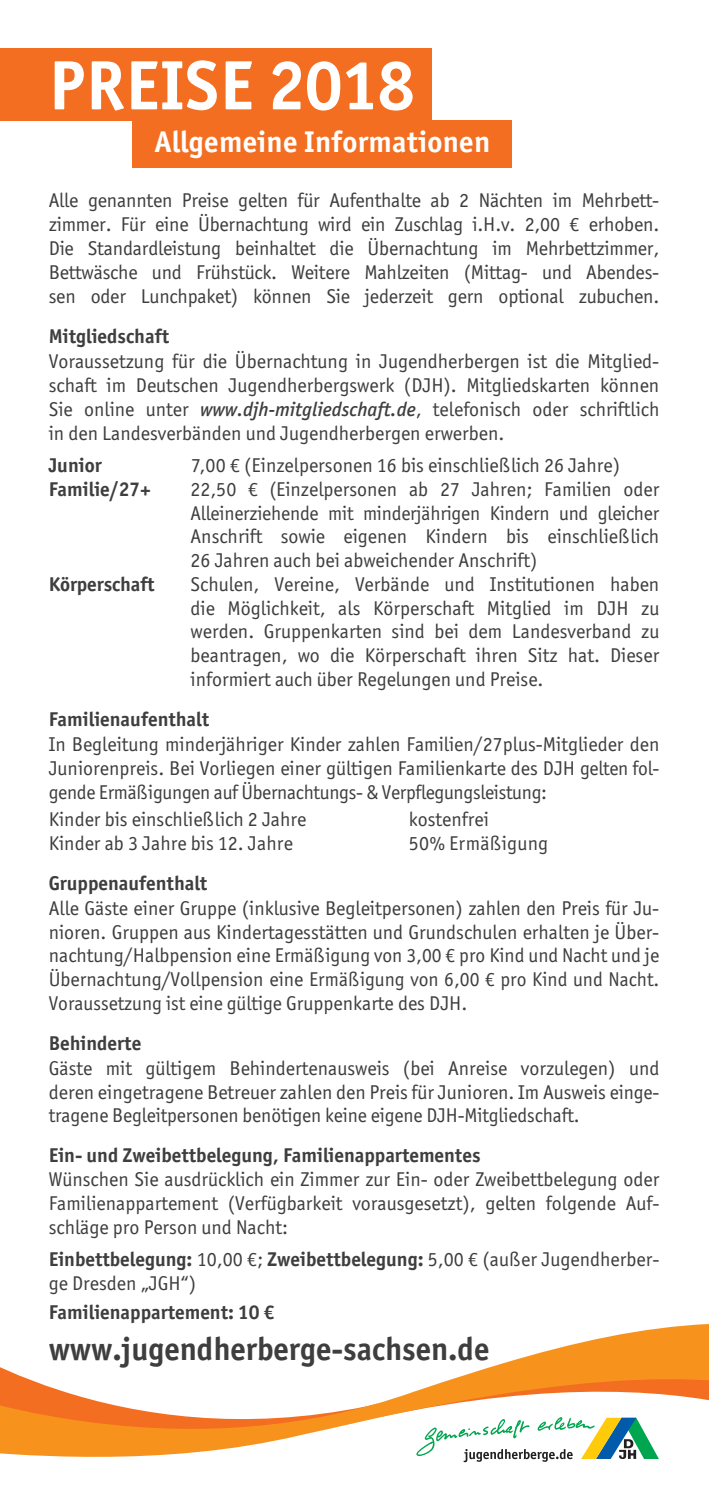
<style>
.page{position:relative;width:709px;height:1503px;background:#fff}
.page>*{position:absolute;margin:0;border:0;box-sizing:border-box;transform-origin:0 0}
.t1{font:700 70px "Officina Sans ITC";letter-spacing:.01em;color:#fff}
.t2{font:700 32.5px "Officina Sans ITC";color:#3e3e3f}
.t3{font:700 30px "Officina Sans ITC";letter-spacing:.01em;color:#fff}
.t4{font:20px/23.8px "Officina Sans ITC Boo";color:#3e3e3f;text-align:justify}
.t5{font:700 20px "Officina Sans ITC";color:#3e3e3f}
.s1{font-family:"Officina Sans ITC Med It"}
.s2{font-family:"Officina Sans ITC Boo";font-weight:400}
</style>
<div class="page">
<div style="left:0;top:48px;width:431px;height:72px;background:#f36e21"></div>
<div style="left:133px;top:120px;width:379px;height:47px;background:#f36e21"></div>
<svg style="left:0;top:1324px;width:709px;height:139px"></svg>
<h1 class="t1" style="left:49px;top:42px;width:368px">PREISE 2018</h1>
<h3 class="t3" style="left:155px;top:123px;width:337px">Allgemeine Informationen</h3>
<p class="t4" style="left:49px;top:188px;width:612px">Alle genannten Preise gelten für Aufenthalte ab 2 Nächten im Mehrbett&shy;zimmer. Für eine Übernachtung wird ein Zuschlag i.H.v. 2,00 € erhoben.<br>Die Standardleistung beinhaltet die Übernachtung im Mehrbettzimmer, Bettwäsche und Frühstück. Weitere Mahlzeiten (Mittag- und Abendes&shy;sen oder Lunchpaket) können Sie jederzeit gern optional zubuchen.</p>
<p class="t5" style="left:49px;top:324px;width:122px">Mitgliedschaft</p>
<p class="t4" style="left:49px;top:349px;width:612px">Voraussetzung für die Übernachtung in Jugendherbergen ist die Mitglied&shy;schaft im Deutschen Jugendherbergswerk (DJH). Mitgliedskarten können Sie online unter <span class="s1">www.djh-mitgliedschaft.de</span>, telefonisch oder schriftlich in den Landesverbänden und Jugendherbergen erwerben.</p>
<p class="t5" style="left:49px;top:453px;width:54px">Junior</p>
<p class="t4" style="left:191px;top:453px;width:430px">7,00 € (Einzelpersonen 16 bis einschließlich 26 Jahre)</p>
<p class="t5" style="left:49px;top:476px;width:104px">Familie/27+</p>
<p class="t4" style="left:190px;top:477px;width:470px">22,50 € (Einzelpersonen ab 27 Jahren; Familien oder Alleinerziehende mit minderjährigen Kindern und gleicher Anschrift sowie eigenen Kindern bis einschließlich 26 Jahren auch bei abweichender Anschrift)</p>
<p class="t5" style="left:49px;top:571px;width:107px">Körperschaft</p>
<p class="t4" style="left:190px;top:572px;width:470px">Schulen, Vereine, Verbände und Institutionen haben die Möglichkeit, als Körperschaft Mitglied im DJH zu werden. Gruppenkarten sind bei dem Landesverband zu beantragen, wo die Körperschaft ihren Sitz hat. Dieser informiert auch über Regelungen und Preise.</p>
<p class="t5" style="left:49px;top:706px;width:162px">Familienaufenthalt</p>
<p class="t4" style="left:49px;top:732px;width:612px">In Begleitung minderjähriger Kinder zahlen Familien/27plus-Mitglieder den Juniorenpreis. Bei Vorliegen einer gültigen Familienkarte des DJH gelten fol&shy;gende Ermäßigungen auf Übernachtungs- &amp; Verpflegungsleistung:</p>
<p class="t4" style="left:49px;top:807px;width:259px">Kinder bis einschließlich 2 Jahre</p>
<p class="t4" style="left:409px;top:807px;width:81px">kostenfrei</p>
<p class="t4" style="left:49px;top:831px;width:246px">Kinder ab 3 Jahre bis 12. Jahre</p>
<p class="t4" style="left:409px;top:831px;width:141px">50% Ermäßigung</p>
<p class="t5" style="left:49px;top:870px;width:160px">Gruppenaufenthalt</p>
<p class="t4" style="left:49px;top:896px;width:612px">Alle Gäste einer Gruppe (inklusive Begleitpersonen) zahlen den Preis für Ju&shy;nioren. Gruppen aus Kindertagesstätten und Grundschulen erhalten je Über&shy;nachtung/Halbpension eine Ermäßigung von 3,00 € pro Kind und Nacht und je Übernachtung/Vollpension eine Ermäßigung von 6,00 € pro Kind und Nacht.<br>Voraussetzung ist eine gültige Gruppenkarte des DJH.</p>
<p class="t5" style="left:49px;top:1030px;width:94px">Behinderte</p>
<p class="t4" style="left:49px;top:1056px;width:612px">Gäste mit gültigem Behindertenausweis (bei Anreise vorzulegen) und deren eingetragene Betreuer zahlen den Preis für Junioren. Im Ausweis einge&shy;tragene Begleitpersonen benötigen keine eigene DJH-Mitgliedschaft.</p>
<p class="t5" style="left:49px;top:1143px;width:433px">Ein- und Zweibettbelegung, Familienappartementes</p>
<p class="t4" style="left:49px;top:1167px;width:612px">Wünschen Sie ausdrücklich ein Zimmer zur Ein- oder Zweibettbelegung oder Familienappartement (Verfügbarkeit vorausgesetzt), gelten folgende Auf&shy;schläge pro Person und Nacht:</p>
<p class="t5" style="left:49px;top:1246px;width:612px">Einbettbelegung: <span class="s2">10,00 €;</span> Zweibettbelegung: <span class="s2">5,00 € (außer Jugendherber-</span></p>
<p class="t4" style="left:49px;top:1271px;width:149px">ge Dresden „JGH“)</p>
<p class="t5" style="left:49px;top:1299px;width:227px">Familienappartement: 10 €</p>
<h2 class="t2" style="left:49px;top:1328px;width:442px">www.jugendherberge-sachsen.de</h2>
</div>
